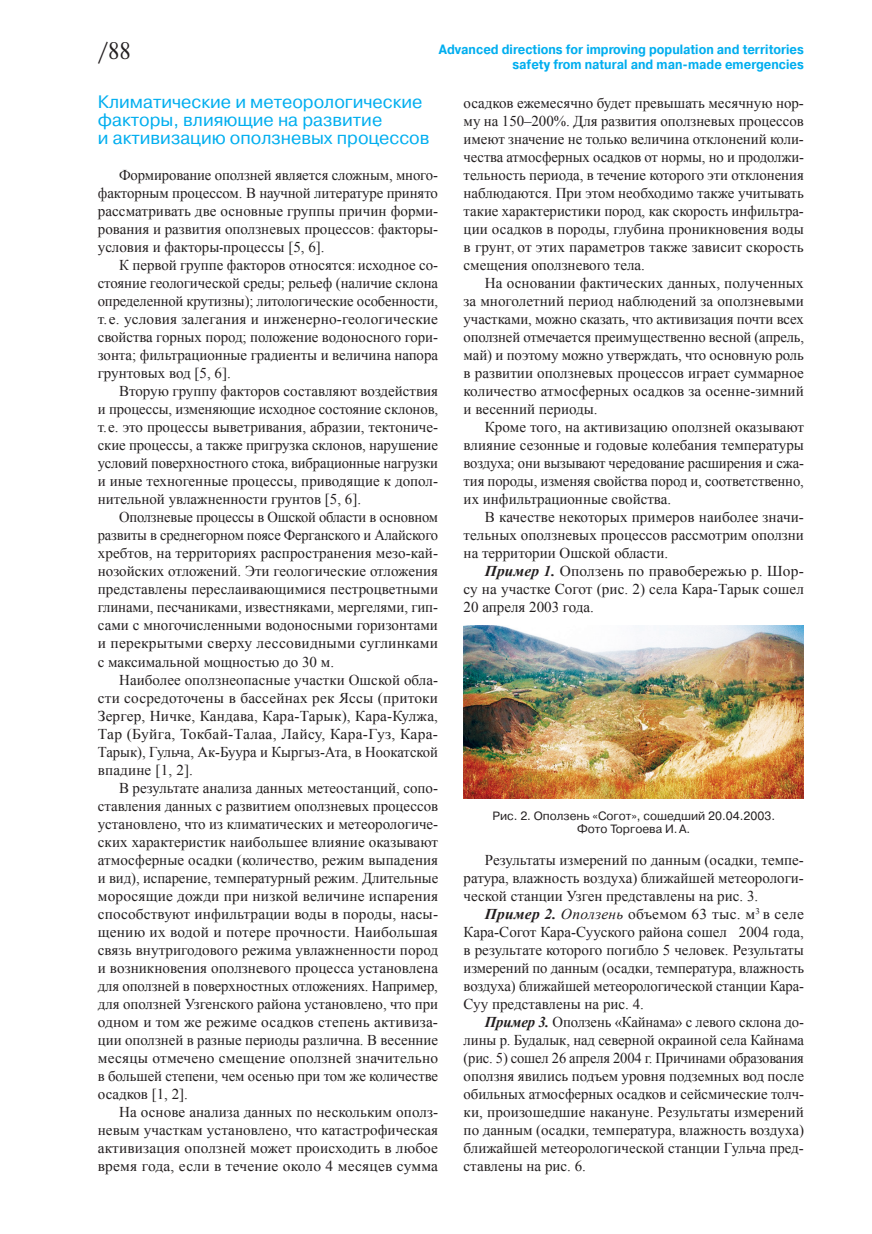
<style>
.page{position:relative;width:872px;height:1234px;background:#fff}
.page>*{position:absolute;margin:0;border:0;box-sizing:border-box;transform-origin:0 0}
.t1{font:24px "Newton C";color:#231f20;scale:.95 1}
.glava{font:18px/18px "Pragmatica C";color:#00aeef}
.BODY{font:15px/18px "Times New Roman";color:#231f20;text-align:justify}
.t2{font:700 13.5px/15px "Pragmatica C";color:#00aeef;text-align:right;scale:.9 1}
.PODRIS{font:12px/13.5px "Pragmatica C";color:#231f20;text-align:center}
.s1{font-weight:700;font-style:italic}
.s2{font-style:italic}
</style>
<div class="page">
<img style="left:463px;top:625px;width:341px;height:173px">
<h1 class="t1" style="left:98px;top:38px;width:36px">/88</h1>
<p class="t2" style="left:439px;top:42px;width:407px">Advanced directions for improving population and territories safety from natural and man-made emergencies</p>
<p class="glava" style="left:98px;top:93px;width:333px">Климатические и метеорологические факторы, влияющие на развитие<br>и активизацию оползневых процессов</p>
<p class="BODY" style="left:98px;top:166px;width:342px;text-indent:21px">Формирование оползней является сложным, много&shy;факторным процессом. В научной литературе принято рассматривать две основные группы причин форми&shy;рования и развития оползневых процессов: факторы&shy;условия и факторы-процессы [5, 6].</p>
<p class="BODY" style="left:98px;top:256px;width:342px;text-indent:21px">К первой группе факторов относятся: исходное со&shy;стояние геологической среды; рельеф (наличие склона определенной крутизны); литологические особенности, т. е. условия залегания и инженерно-геологические свойства горных пород; положение водоносного гори&shy;зонта; фильтрационные градиенты и величина напора грунтовых вод [5, 6].</p>
<p class="BODY" style="left:98px;top:382px;width:342px;text-indent:21px">Вторую группу факторов составляют воздействия и процессы, изменяющие исходное состояние склонов, т. е. это процессы выветривания, абразии, тектониче&shy;ские процессы, а также пригрузка склонов, нарушение условий поверхностного стока, вибрационные нагрузки и иные техногенные процессы, приводящие к допол&shy;нительной увлажненности грунтов [5, 6].</p>
<p class="BODY" style="left:98px;top:508px;width:342px;text-indent:21px">Оползневые процессы в Ошской области в основном развиты в среднегорном поясе Ферганского и Алайского хребтов, на территориях распространения мезо-кай&shy;нозойских отложений. Эти геологические отложения представлены переслаивающимися пестроцветными глинами, песчаниками, известняками, мергелями, гип&shy;сами с многочисленными водоносными горизонтами и перекрытыми сверху лессовидными суглинками с максимальной мощностью до 30 м.</p>
<p class="BODY" style="left:98px;top:670px;width:342px;text-indent:21px">Наиболее оползнеопасные участки Ошской обла&shy;сти сосредоточены в бассейнах рек Яссы (притоки Зергер, Ничке, Кандава, Кара-Тарык), Кара-Кулжа, Тар (Буйга, Токбай-Талаа, Лайсу, Кара-Гуз, Кара-Тарык), Гульча, Ак-Буура и Кыргыз-Ата, в Ноокатской впадине [1, 2].</p>
<p class="BODY" style="left:98px;top:778px;width:342px;text-indent:21px">В результате анализа данных метеостанций, сопо&shy;ставления данных с развитием оползневых процессов установлено, что из климатических и метеорологиче&shy;ских характеристик наибольшее влияние оказывают атмосферные осадки (количество, режим выпадения и вид), испарение, температурный режим. Длительные моросящие дожди при низкой величине испарения способствуют инфильтрации воды в породы, насы&shy;щению их водой и потере прочности. Наибольшая связь внутригодового режима увлажненности пород и возникновения оползневого процесса установлена для оползней в поверхностных отложениях. Например, для оползней Узгенского района установлено, что при одном и том же режиме осадков степень активиза&shy;ции оползней в разные периоды различна. В весенние месяцы отмечено смещение оползней значительно в большей степени, чем осенью при том же количестве осадков [1, 2].</p>
<p class="BODY" style="left:98px;top:1102px;width:342px;text-indent:21px">На основе анализа данных по нескольким ополз&shy;невым участкам установлено, что катастрофическая активизация оползней может происходить в любое время года, если в течение около 4 месяцев сумма</p>
<p class="BODY" style="left:463px;top:94px;width:342px">осадков ежемесячно будет превышать месячную нор&shy;му на 150–200%. Для развития оползневых процессов имеют значение не только величина отклонений коли&shy;чества атмосферных осадков от нормы, но и продолжи&shy;тельность периода, в течение которого эти отклонения наблюдаются. При этом необходимо также учитывать такие характеристики пород, как скорость инфильтра&shy;ции осадков в породы, глубина проникновения воды в грунт, от этих параметров также зависит скорость смещения оползневого тела.</p>
<p class="BODY" style="left:463px;top:274px;width:342px;text-indent:21px">На основании фактических данных, полученных за многолетний период наблюдений за оползневыми участками, можно сказать, что активизация почти всех оползней отмечается преимущественно весной (апрель, май) и поэтому можно утверждать, что основную роль в развитии оползневых процессов играет суммарное количество атмосферных осадков за осенне-зимний и весенний периоды.</p>
<p class="BODY" style="left:463px;top:418px;width:342px;text-indent:21px">Кроме того, на активизацию оползней оказывают влияние сезонные и годовые колебания температуры воздуха; они вызывают чередование расширения и сжа&shy;тия породы, изменяя свойства пород и, соответственно, их инфильтрационные свойства.</p>
<p class="BODY" style="left:463px;top:508px;width:342px;text-indent:21px">В качестве некоторых примеров наиболее значи&shy;тельных оползневых процессов рассмотрим оползни на территории Ошской области.</p>
<p class="BODY" style="left:463px;top:562px;width:342px;text-indent:21px"><span class="s1">Пример 1.</span> Оползень по правобережью р. Шор&shy;су на участке Согот (рис. 2) села Кара-Тарык сошел 20 апреля 2003 года.</p>
<p class="PODRIS" style="left:492px;top:808px;width:284px">Рис. 2. Оползень «Согот», сошедший 20.04.2003.<br>Фото Торгоева И.А.</p>
<p class="BODY" style="left:463px;top:850px;width:342px;text-indent:21px">Результаты измерений по данным (осадки, темпе&shy;ратура, влажность воздуха) ближайшей метеорологи&shy;ческой станции Узген представлены на рис. 3.</p>
<p class="BODY" style="left:463px;top:904px;width:342px;text-indent:21px"><span class="s1">Пример 2.</span> <span class="s2">Оползень</span> объемом 63 тыс. м<sup>3</sup> в селе Кара-Согот Кара-Сууского района сошел 2004 года, в результате которого погибло 5 человек. Результаты измерений по данным (осадки, температура, влажность воздуха) ближайшей метеорологической станции Кара-Суу представлены на рис. 4.</p>
<p class="BODY" style="left:463px;top:1012px;width:342px;text-indent:21px"><span class="s1">Пример 3.</span> Оползень «Кайнама» с левого склона до&shy;лины р. Будалык, над северной окраиной села Кайнама (рис. 5) сошел 26 апреля 2004 г. Причинами образования оползня явились подъем уровня подземных вод после обильных атмосферных осадков и сейсмические толч&shy;ки, произошедшие накануне. Результаты измерений по данным (осадки, температура, влажность воздуха) ближайшей метеорологической станции Гульча пред&shy;ставлены на рис. 6.</p>
</div>
